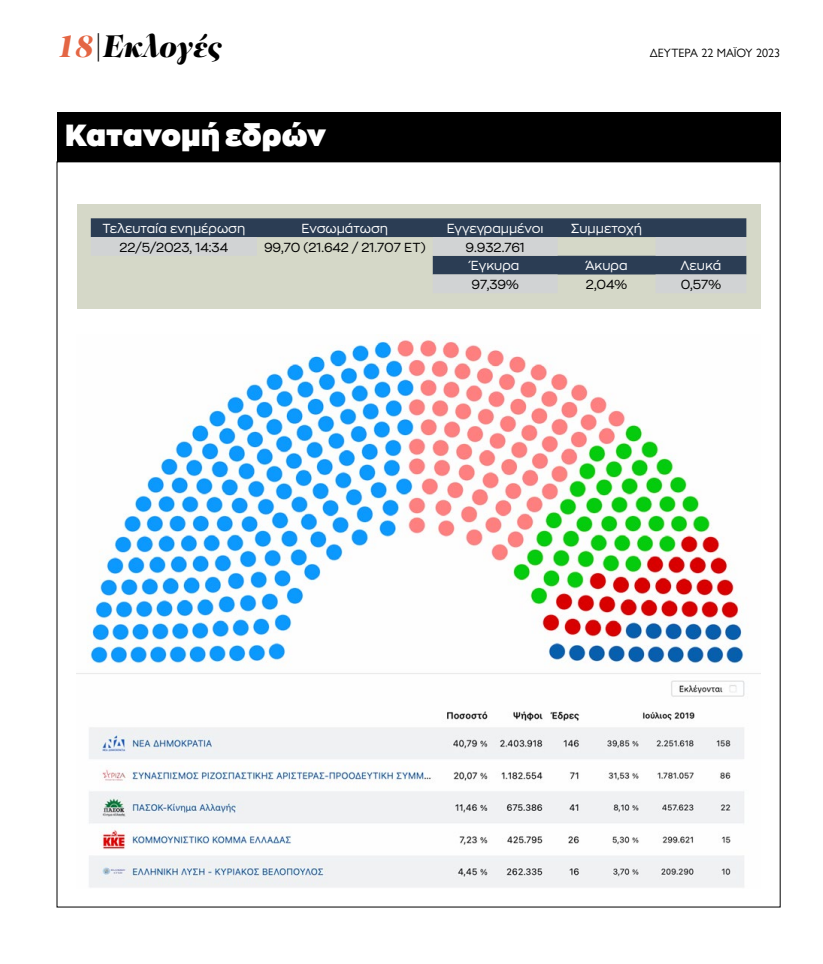
<style>
.page{position:relative;width:823px;height:964px;background:#fff}
.page>*{position:absolute;margin:0;border:0;box-sizing:border-box;transform-origin:0 0}
.t1{font:italic 900 32px "PF Regal Display Pro";color:#000}
.t2{font:900 30px "Zona Pro";color:#fff}
.t3{font:13px "Zona Pro";color:#fff}
.t4{font:13px "Zona Pro";letter-spacing:-.01em;color:#000}
.t5{font:12px "Gill Sans Nova";color:#000}
.s1{color:#e46644}
</style>
<div class="page">
<img style="left:77px;top:335px;width:683px;height:553px">
<div style="left:57px;top:112px;width:723px;height:50px;background:#000"></div>
<div style="left:77px;top:204px;width:683px;height:104px;background:#d5d8c8"></div>
<div style="left:91px;top:218px;width:655px;height:19px;background:#2b3d54"></div>
<svg style="left:91px;top:237px;width:655px;height:56px"></svg>
<h1 class="t1" style="left:57px;top:27px;width:167px"><span class="s1">18</span>|Εκλογές</h1>
<h2 class="t2" style="left:65px;top:114px;width:262px">Κατανομή εδρών</h2>
<p class="t5" style="left:649px;top:46px;width:132px">ΔΕΥΤΕΡΑ 22 ΜΑΪΟΥ 2023</p>
<p class="t3" style="left:102px;top:220px;width:144px">Τελευταία ενημέρωση</p>
<p class="t3" style="left:301px;top:220px;width:88px">Ενσωμάτωση</p>
<p class="t3" style="left:446px;top:220px;width:98px">Εγγεγραμμένοι</p>
<p class="t3" style="left:571px;top:220px;width:72px">Συμμετοχή</p>
<p class="t4" style="left:119px;top:239px;width:110px">22/5/2023, 14:34</p>
<p class="t4" style="left:264px;top:239px;width:163px">99,70 (21.642 / 21.707 ΕΤ)</p>
<p class="t4" style="left:465px;top:239px;width:61px">9.932.761</p>
<p class="t3" style="left:470px;top:257px;width:50px">Έγκυρα</p>
<p class="t3" style="left:585px;top:257px;width:44px">Άκυρα</p>
<p class="t3" style="left:680px;top:257px;width:42px">Λευκά</p>
<p class="t4" style="left:471px;top:276px;width:49px">97,39%</p>
<p class="t4" style="left:585px;top:276px;width:43px">2,04%</p>
<p class="t4" style="left:680px;top:276px;width:42px">0,57%</p>
</div>
